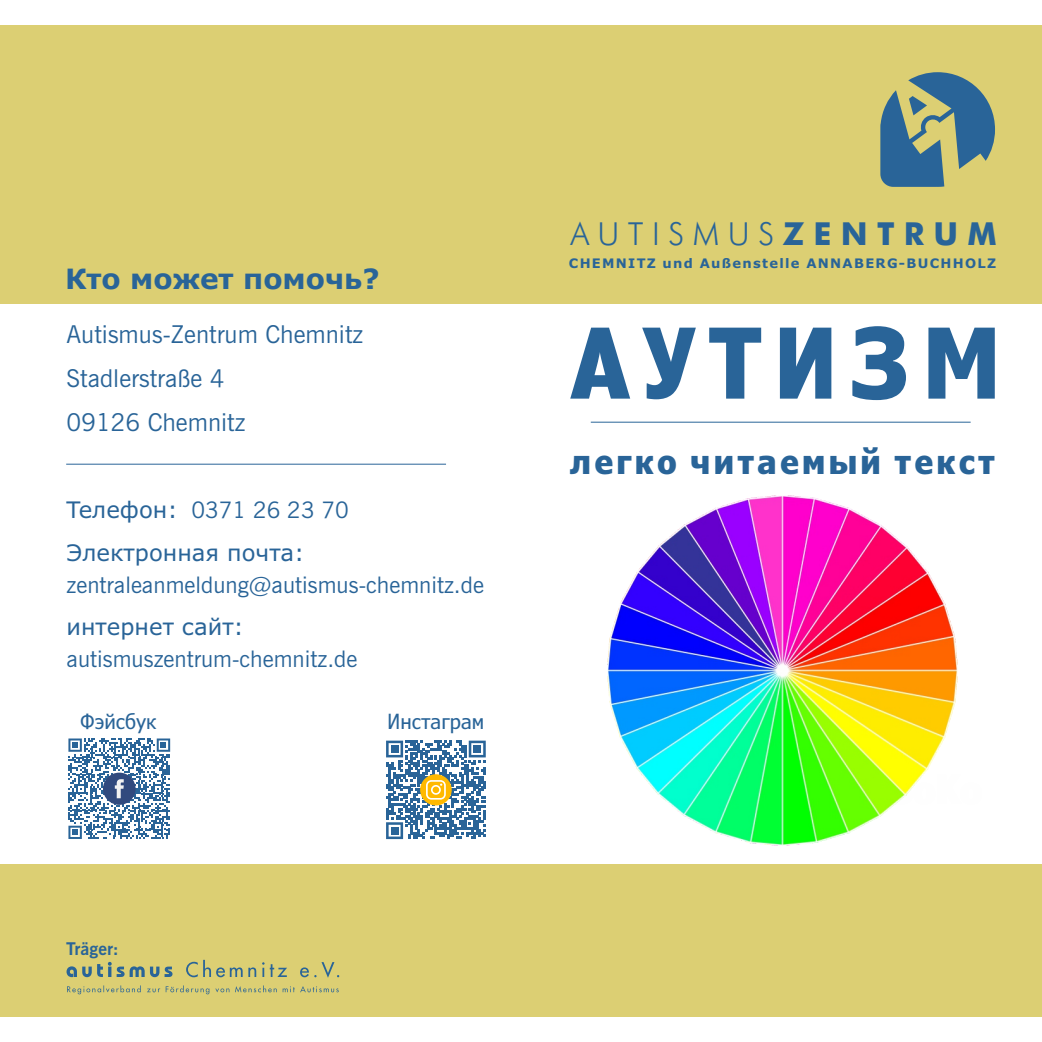
<style>
.page{position:relative;width:1042px;height:1042px;background:#fff}
.page>*{position:absolute;margin:0;border:0;box-sizing:border-box;transform-origin:0 0}
.t1{font:700 condensed 97.65px "Verdana Pro";letter-spacing:.13em;color:#296498}
.t2{font:700 condensed 35.18px "Verdana Pro";letter-spacing:.095em;color:#296498}
.t3{font:300 31.68px "Futura BT";letter-spacing:.27em;color:#296498}
.t4{font:700 28px "Verdana Pro";color:#296498}
.t5{font:24.5px/43.9px "News Gothic BT";color:#296498}
.t6{font:22.75px "News Gothic BT";color:#296498}
.t7{font:22.75px "Verdana Pro";color:#296498}
.t8{font:condensed 21px "Verdana Pro";color:#296498}
.t9{font:700 17.5px "News Gothic BT";color:#296498}
.t10{font:700 13.12px "Verdana Pro";letter-spacing:.1em;color:#296498}
.s1{font-family:"Verdana Pro"}
.s2{font-weight:700}
</style>
<div class="page">
<div style="left:0;top:25px;width:1042px;height:278px;background:#dccf73"></div>
<div style="left:0;top:864px;width:1042px;height:153px;background:#dccf73"></div>
<svg style="left:880px;top:72px;width:115px;height:115px"></svg>
<svg style="left:67px;top:985px;width:74px;height:9px"></svg>
<svg style="left:147px;top:985px;width:62px;height:9px"></svg>
<svg style="left:215px;top:985px;width:124px;height:7px"></svg>
<svg style="left:67px;top:962px;width:105px;height:15px"></svg>
<svg style="left:186px;top:960px;width:153px;height:18px"></svg>
<svg style="left:68px;top:738px;width:102px;height:101px"></svg>
<svg style="left:386px;top:740px;width:100px;height:99px"></svg>
<svg style="left:590px;top:421px;width:381px;height:2px"></svg>
<svg style="left:66px;top:463px;width:380px;height:2px"></svg>
<img style="left:608px;top:495px;width:350px;height:350px">
<p class="t4" style="left:65px;top:268px;width:316px">Кто может помочь?</p>
<p class="t5" style="left:67px;top:315px;width:298px">Autismus-Zentrum Chemnitz</p>
<p class="t5" style="left:67px;top:359px;width:180px">Stadlerstraße 4<br>09126 Chemnitz</p>
<p class="t6" style="left:67px;top:501px;width:284px"><span class="s1">Телефон:</span> 0371 26 23 70</p>
<p class="t7" style="left:67px;top:543px;width:240px">Электронная почта:</p>
<p class="t6" style="left:67px;top:575px;width:419px">zentraleanmeldung@autismus-chemnitz.de</p>
<p class="t7" style="left:67px;top:617px;width:179px">интернет сайт:</p>
<p class="t6" style="left:67px;top:649px;width:292px">autismuszentrum-chemnitz.de</p>
<p class="t8" style="left:80px;top:713px;width:78px">Фэйсбук</p>
<p class="t8" style="left:388px;top:713px;width:98px">Инстаграм</p>
<p class="t9" style="left:66px;top:941px;width:54px">Träger:</p>
<h3 class="t3" style="left:570px;top:221px;width:428px">AUTISMUS<span class="s2">ZENTRUM</span></h3>
<p class="t10" style="left:569px;top:258px;width:429px">CHEMNITZ und Außenstelle ANNABERG-BUCHHOLZ</p>
<h1 class="t1" style="left:571px;top:324px;width:431px">АУТИЗМ</h1>
<h2 class="t2" style="left:570px;top:447px;width:427px">легко читаемый текст</h2>
</div>
